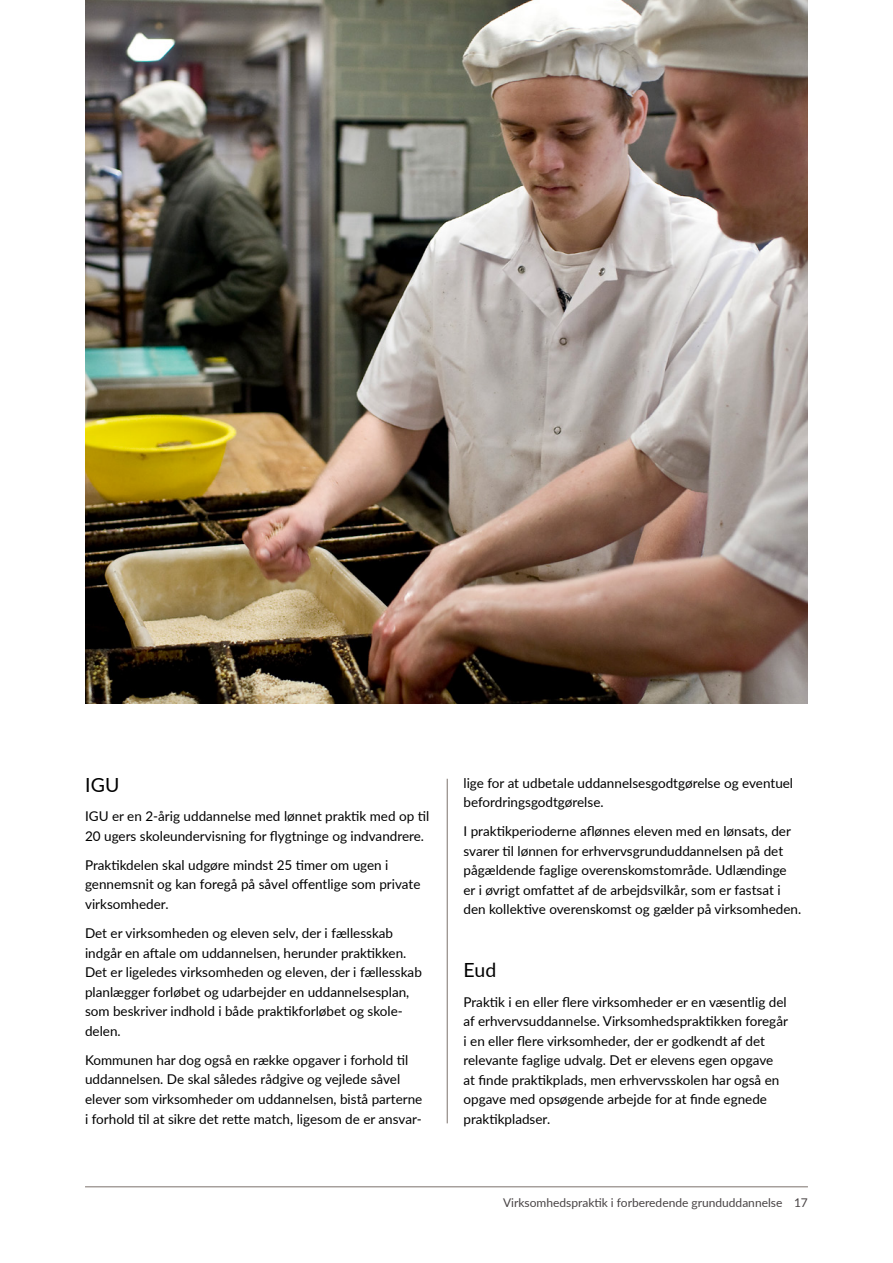
<style>
.page{position:relative;width:893px;height:1263px;background:#fff}
.page>*{position:absolute;margin:0;border:0;box-sizing:border-box;transform-origin:0 0}
._1_Overskrift_3{font:19.5px "Lato";letter-spacing:.01em;color:#000}
._1_Brødtekst_9_13{font:13.5px/19.5px "Lato";color:#000}
.t1{font:12px "Lato";color:#484344}
</style>
<div class="page">
<img style="left:85px;top:0;width:723px;height:704px">
<hr style="left:447px;top:779px;width:1px;height:344px;background:#7c726d">
<hr style="left:85px;top:1186px;width:723px;height:1px;background:#7c726d">
<p class="_1_Overskrift_3" style="left:85px;top:771px;width:36px">IGU</p>
<p class="_1_Brødtekst_9_13" style="left:85px;top:806px;width:346px">IGU er en 2-årig uddannelse med lønnet praktik med op til<br>20 ugers skoleundervisning for flygtninge og indvandrere.</p>
<p class="_1_Brødtekst_9_13" style="left:85px;top:855px;width:337px">Praktikdelen skal udgøre mindst 25 timer om ugen i gennemsnit og kan foregå på såvel offentlige som private virksomheder.</p>
<p class="_1_Brødtekst_9_13" style="left:85px;top:923px;width:338px">Det er virksomheden og eleven selv, der i fællesskab indgår en aftale om uddannelsen, herunder praktikken.<br>Det er ligeledes virksomheden og eleven, der i fællesskab planlægger forløbet og udarbejder en uddannelsesplan, som beskriver indhold i både praktikforløbet og skole&shy;delen.</p>
<p class="_1_Brødtekst_9_13" style="left:85px;top:1050px;width:339px">Kommunen har dog også en række opgaver i forhold til uddannelsen. De skal således rådgive og vejlede såvel elever som virksomheder om uddannelsen, bistå parterne i forhold til at sikre det rette match, ligesom de er ansvar-</p>
<p class="_1_Brødtekst_9_13" style="left:463px;top:772px;width:331px">lige for at udbetale uddannelsesgodtgørelse og eventuel befordringsgodtgørelse.</p>
<p class="_1_Brødtekst_9_13" style="left:463px;top:821px;width:339px">I praktikperioderne aflønnes eleven med en lønsats, der svarer til lønnen for erhvervsgrunduddannelsen på det pågældende faglige overenskomstområde. Udlændinge er i øvrigt omfattet af de arbejdsvilkår, som er fastsat i den kollektive overenskomst og gælder på virksomheden.</p>
<p class="_1_Overskrift_3" style="left:463px;top:956px;width:35px">Eud</p>
<p class="_1_Brødtekst_9_13" style="left:463px;top:991px;width:326px">Praktik i en eller flere virksomheder er en væsentlig del af erhvervsuddannelse. Virksomhedspraktikken foregår i en eller flere virksomheder, der er godkendt af det relevante faglige udvalg. Det er elevens egen opgave at finde praktikplads, men erhvervsskolen har også en opgave med opsøgende arbejde for at finde egnede praktikpladser.</p>
<p class="t1" style="left:503px;top:1194px;width:306px">Virksomhedspraktik i forberedende grunduddannelse 17</p>
</div>
